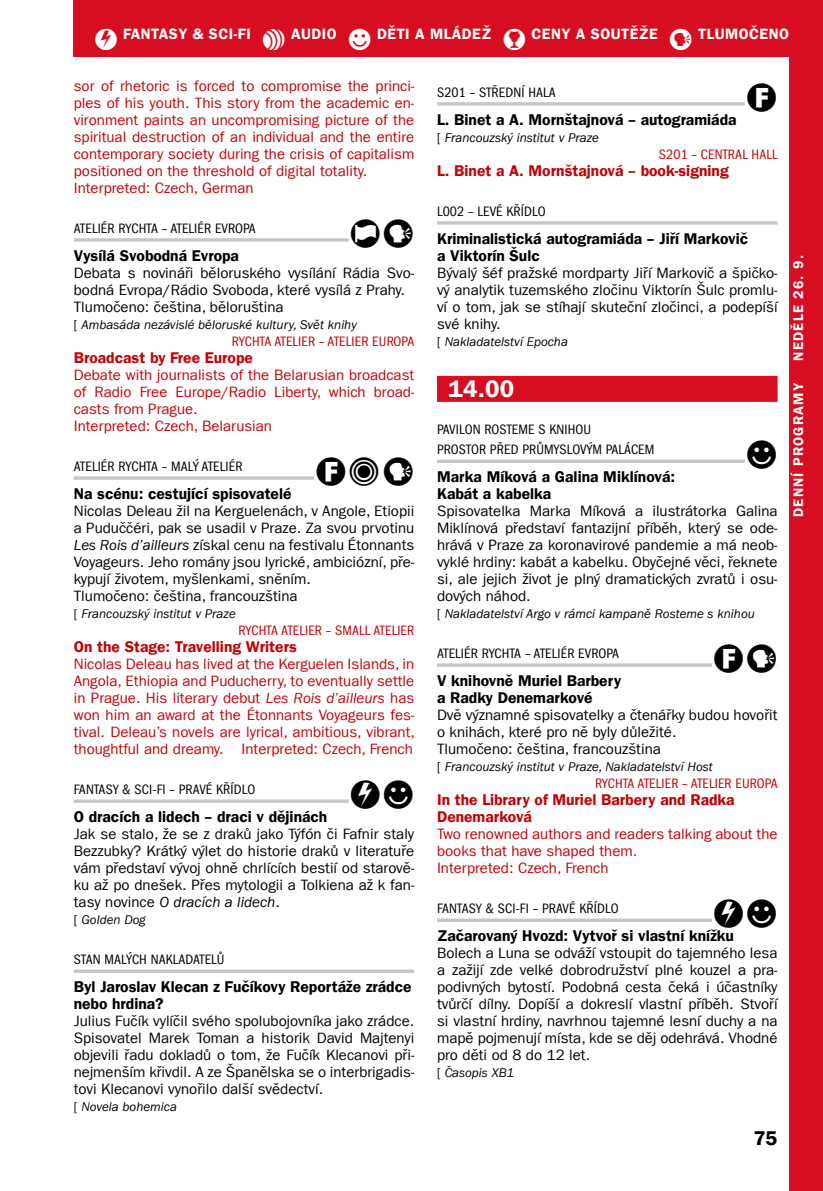
<style>
.page{position:relative;width:823px;height:1191px;background:#fff}
.page>*{position:absolute;margin:0;border:0;box-sizing:border-box;transform-origin:0 0}
.t1{font:24px "Franklin Gothic LT Com Dm";color:#fff}
.t2{font:20px "PIKTO21";letter-spacing:.01em;color:#000}
.t3{font:20px "Franklin Gothic LT Com Dm";color:#000}
.t4{font:15.6px/17px "Franklin Gothic LT Com Dm";color:#000}
.t5{font:15.6px/17px "Franklin Gothic LT Com Dm";color:#c20206}
.t6{font:15px/17px "Franklin Gothic LT Com";color:#000;text-align:justify}
.t7{font:15px/17px "Franklin Gothic LT Com";color:#c20206}
.t8{font:15px "Franklin Gothic LT Com Dm";letter-spacing:.03em;color:#fff}
.t9{font:condensed 14px/20px "Franklin Gothic LT Com";letter-spacing:.01em;color:#000}
.t10{font:condensed 14px "Franklin Gothic LT Com";letter-spacing:-.015em;color:#c20206}
.t11{font:condensed 14px "Franklin Gothic LT Com";letter-spacing:.01em;color:#c20206}
.t12{font:14px "Franklin Gothic LT Com Dm";letter-spacing:.08em;color:#fff}
.t13{font:italic 13px "Franklin Gothic LT Com";color:#000}
.s1{font-family:"PIKTO21"}
.s2{font-style:normal}
.s3{font-style:italic}
</style>
<div class="page">
<div style="left:788px;top:0;width:34px;height:1191px;background:#d70e22"></div>
<div style="left:74px;top:0;width:748px;height:57px;background:#d70e22"></div>
<hr style="left:74px;top:238px;width:340px;height:4px;background:#cccece">
<div style="left:348px;top:236px;width:66px;height:10px;background:#fff"></div>
<svg style="left:74px;top:476px;width:240px;height:4px"></svg>
<svg style="left:74px;top:799px;width:274px;height:4px"></svg>
<svg style="left:74px;top:969px;width:340px;height:4px"></svg>
<svg style="left:437px;top:102px;width:307px;height:4px"></svg>
<hr style="left:437px;top:221px;width:340px;height:4px;background:#cdcece">
<div style="left:437px;top:376px;width:340px;height:26px;background:#d70e22"></div>
<svg style="left:437px;top:459px;width:307px;height:4px"></svg>
<svg style="left:437px;top:663px;width:274px;height:4px"></svg>
<svg style="left:437px;top:918px;width:274px;height:4px"></svg>
<p class="t8" style="left:93px;top:25px;width:696px"><span class="s1">5</span> FANTASY &amp; SCI-FI <span class="s1">6</span> AUDIO <span class="s1">7</span> DĚTI A MLÁDEŽ <span class="s1">8</span> CENY A SOUTĚŽE <span class="s1">0</span> TLUMOČENO</p>
<p class="t7" style="left:74px;top:77px;width:342px">sor of rhetoric is forced to compromise the princi&shy;ples of his youth. This story from the academic en&shy;vironment paints an uncompromising picture of the spiritual destruction of an individual and the entire contemporary society during the crisis of capitalism positioned on the threshold of digital totality.<br>Interpreted: Czech, German</p>
<p class="t9" style="left:74px;top:218px;width:183px">ATELIÉ R RYCHTA – ATELIÉ R EVROPA</p>
<h2 class="t2" style="left:348px;top:214px;width:67px">40</h2>
<p class="t4" style="left:74px;top:247px;width:167px">Vysílá Svobodná Evropa</p>
<p class="t6" style="left:74px;top:264px;width:342px;text-align:left">Debata s novináři běloruského vysílání Rádia Svo&shy;bodná Evropa/Rádio Svoboda, které vysílá z Prahy.<br>Tlumočeno: čeština, běloruština</p>
<p class="t13" style="left:74px;top:317px;width:284px"><span class="s2">[</span> Ambasáda nezávislé běloruské kultury, Svět knihy</p>
<p class="t10" style="left:231px;top:333px;width:184px">RYCHTA ATELIE R – ATELIE R EU ROPA</p>
<p class="t5" style="left:74px;top:349px;width:180px">Broadcast by Free Europe</p>
<p class="t7" style="left:74px;top:366px;width:342px">Debate with journalists of the Belarusian broadcast of Radio Free Europe/Radio Liberty, which broad&shy;casts from Prague.<br>Interpreted: Czech, Belarusian</p>
<p class="t9" style="left:74px;top:456px;width:170px">ATELIÉ R RYCHTA – MALÝ ATELIÉ R</p>
<h2 class="t2" style="left:314px;top:452px;width:102px">120</h2>
<p class="t4" style="left:74px;top:485px;width:219px">Na scénu: cestující spisovatelé</p>
<p class="t6" style="left:74px;top:502px;width:342px;text-align:left">Nicolas Deleau žil na Kerguelenách, v Angole, Etiopii a Puduččéri, pak se usadil v Praze. Za svou prvotinu <span class="s3">Les Rois d’ailleurs</span> získal cenu na festivalu Étonnants Voyageurs. Jeho romány jsou lyrické, ambiciózní, pře&shy;kypují životem, myšlenkami, sněním.<br>Tlumočeno: čeština, francouzština</p>
<p class="t13" style="left:74px;top:606px;width:163px"><span class="s2">[</span> Francouzský institut v Praze</p>
<p class="t11" style="left:238px;top:622px;width:177px">RYCHTA ATELIE R – SMALL ATELIE R</p>
<p class="t5" style="left:74px;top:638px;width:225px">On the Stage: Travelling Writers</p>
<p class="t7" style="left:74px;top:655px;width:342px;text-align:justify">Nicolas Deleau has lived at the Kerguelen Islands, in Angola, Ethiopia and Puducherry, to eventually settle in Prague. His literary debut <span class="s3">Les Rois d’ailleurs</span> has won him an award at the Étonnants Voyageurs fes&shy;tival. Deleau’s novels are lyrical, ambitious, vibrant, thoughtful and dreamy. Interpreted: Czech, French</p>
<p class="t9" style="left:74px;top:779px;width:179px">FANTASY &amp; SCI -FI – PRAV É KŘÍDLO</p>
<h2 class="t2" style="left:348px;top:775px;width:67px">57</h2>
<p class="t4" style="left:74px;top:808px;width:255px">O dracích a lidech – draci v dějinách</p>
<p class="t6" style="left:74px;top:825px;width:342px">Jak se stalo, že se z draků jako Týfón či Fafnir staly Bezzubky? Krátký výlet do historie draků v literatuře vám představí vývoj ohně chrlících bestií od starově&shy;ku až po dnešek. Přes mytologii a Tolkiena až k fan&shy;tasy novince <span class="s3">O dracích a lidech</span>.</p>
<p class="t13" style="left:74px;top:912px;width:73px"><span class="s2">[</span> Golden Dog</p>
<p class="t9" style="left:74px;top:949px;width:152px">STAN MA LÝCH NAKLADATELŮ</p>
<p class="t4" style="left:74px;top:978px;width:339px">Byl Jaroslav Klecan z Fučíkovy Reportáže zrádce nebo hrdina?</p>
<p class="t6" style="left:74px;top:1012px;width:342px">Julius Fučík vylíčil svého spolubojovníka jako zrádce.<br>Spisovatel Marek Toman a historik David Majtenyi objevili řadu dokladů o tom, že Fučík Klecanovi při&shy;nejmenším křivdil. A ze Španělska se o interbrigadis&shy;tovi Klecanovi vynořilo další svědectví.</p>
<p class="t13" style="left:74px;top:1099px;width:105px"><span class="s2">[</span> Novela bohemica</p>
<p class="t9" style="left:437px;top:82px;width:117px">S201 – STŘEDNÍ HALA</p>
<h2 class="t2" style="left:744px;top:78px;width:34px">1</h2>
<p class="t4" style="left:437px;top:111px;width:301px">L. Binet a A. Mornštajnová – autogramiáda</p>
<p class="t13" style="left:437px;top:130px;width:163px"><span class="s2">[</span> Francouzský institut v Praze</p>
<p class="t11" style="left:658px;top:146px;width:64px">S201 – CENTRA</p>
<p class="t11" style="left:741px;top:146px;width:37px">L HALL</p>
<p class="t5" style="left:437px;top:162px;width:293px">L. Binet a A. Mornštajnová – book-signing</p>
<p class="t9" style="left:437px;top:201px;width:109px">L002 – LEVÉ KŘÍDLO</p>
<p class="t4" style="left:437px;top:230px;width:312px">Kriminalistická autogramiáda – Jiří Markovič a Viktorín Šulc</p>
<p class="t6" style="left:437px;top:264px;width:342px">Bývalý šéf pražské mordparty Jiří Markovič a špičko&shy;vý analytik tuzemského zločinu Viktorín Šulc promlu&shy;ví o tom, jak se stíhají skuteční zločinci, a podepíší své knihy.</p>
<p class="t13" style="left:437px;top:334px;width:132px"><span class="s2">[</span> Nakladatelství Epocha</p>
<h1 class="t1" style="left:448px;top:374px;width:67px">14.00</h1>
<p class="t9" style="left:437px;top:419px;width:153px">PAVILON ROSTEME S KNIH OU<br>PRO STOR</p>
<p class="t12" style="left:789px;top:360px;width:107px;rotate:-90deg">NEDĚLE 26. 9.</p>
<p class="t12" style="left:789px;top:517px;width:135px;rotate:-90deg">DENNÍ PROGRAMY</p>
<p class="t9" style="left:489px;top:439px;width:161px">PŘED PRŮMYSLOV ÝM PA LÁCEM</p>
<h2 class="t2" style="left:744px;top:435px;width:34px">7</h2>
<p class="t4" style="left:437px;top:468px;width:239px">Marka Míková a Galina Miklínová:<br>Kabát a kabelka</p>
<p class="t6" style="left:437px;top:502px;width:342px">Spisovatelka Marka Míková a ilustrátorka Galina Miklínová představí fantazijní příběh, který se ode&shy;hrává v Praze za koronavirové pandemie a má neob&shy;vyklé hrdiny: kabát a kabelku. Obyčejné věci, řeknete si, ale jejich život je plný dramatických zvratů i osu&shy;dových náhod.</p>
<p class="t13" style="left:437px;top:606px;width:319px"><span class="s2">[</span> Nakladatelství Argo v rámci kampaně Rosteme s knihou</p>
<p class="t9" style="left:437px;top:643px;width:183px">ATELIÉ R RYCHTA – ATELIÉ R EVROPA</p>
<h2 class="t2" style="left:711px;top:639px;width:67px">10</h2>
<p class="t4" style="left:437px;top:672px;width:186px">V knihovně Muriel Barbery a Radky Denemarkové</p>
<p class="t6" style="left:437px;top:706px;width:342px;text-align:left">Dvě významné spisovatelky a čtenářky budou hovořit o knihách, které pro ně byly důležité.<br>Tlumočeno: čeština, francouzština</p>
<p class="t13" style="left:437px;top:759px;width:277px"><span class="s2">[</span> Francouzský institut v Praze, Nakladatelství Host</p>
<p class="t10" style="left:594px;top:775px;width:184px">RYCHTA ATELIE R – ATELIE R EU ROPA</p>
<p class="t5" style="left:437px;top:791px;width:299px">In the Library of Muriel Barbery and Radka<br>Denemarková</p>
<p class="t7" style="left:437px;top:825px;width:342px">Two renowned authors and readers talking about the books that have shaped them.<br>Interpreted: Czech, French</p>
<p class="t9" style="left:437px;top:898px;width:179px">FANTASY &amp; SCI -FI – PRAV É KŘÍDLO</p>
<h2 class="t2" style="left:711px;top:894px;width:67px">57</h2>
<p class="t4" style="left:437px;top:927px;width:298px">Začarovaný Hvozd: Vytvoř si vlastní knížku</p>
<p class="t6" style="left:437px;top:944px;width:342px">Bolech a Luna se odváží vstoupit do tajemného lesa a zažijí zde velké dobrodružství plné kouzel a pra&shy;podivných bytostí. Podobná cesta čeká i účastníky tvůrčí dílny. Dopíší a dokreslí vlastní příběh. Stvoří si vlastní hrdiny, navrhnou tajemné lesní duchy a na mapě pojmenují místa, kde se děj odehrává. Vhodné pro děti od 8 do 12 let.</p>
<p class="t13" style="left:437px;top:1065px;width:79px"><span class="s2">[</span> Časopis XB1</p>
<h2 class="t3" style="left:753px;top:1126px;width:25px">75</h2>
</div>
